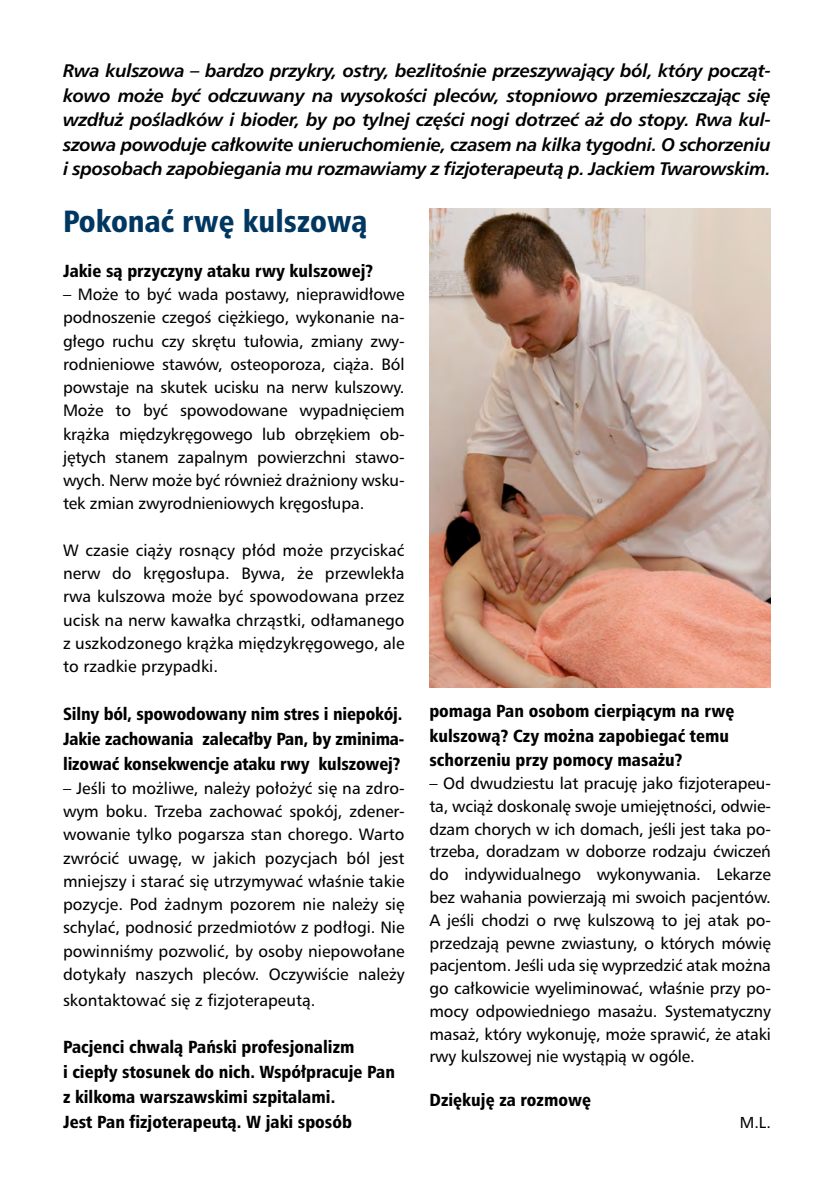
<style>
.page{position:relative;width:834px;height:1191px;background:#fff}
.page>*{position:absolute;margin:0;border:0;box-sizing:border-box;transform-origin:0 0}
.na_tincie{font:29.75px "Humnst 777 Blk Cn PL";color:#003761}
.LID{font:italic 700 17.5px/24.5px "Humnst 777 PL";letter-spacing:-.02em;color:#000;text-align:justify}
.srodtytul{font:16.97px/25px "Humnst 777 Blk Cn PL";color:#000}
.t1{font:15.75px/23.3px "Humnst 777 PL";color:#000;text-align:justify}
.t2{font:15.22px "Humnst 777 PL";color:#000}
</style>
<div class="page">
<img style="left:429px;top:208px;width:341px;height:479px">
<p class="LID" style="left:63px;top:58px;width:709px">Rwa kulszowa – bardzo przykry, ostry, bezlitośnie przeszywający ból, który począt&shy;kowo może być odczuwany na wysokości pleców, stopniowo przemieszczając się wzdłuż pośladków i bioder, by po tylnej części nogi dotrzeć aż do stopy. Rwa kul&shy;szowa powoduje całkowite unieruchomienie, czasem na kilka tygodni. O schorzeniu i sposobach zapobiegania mu rozmawiamy z fizjoterapeutą p. Jackiem Twarowskim.</p>
<p class="na_tincie" style="left:63px;top:202px;width:306px">Pokonać rwę kulszową</p>
<p class="srodtytul" style="left:63px;top:258px;width:312px">Jakie są przyczyny ataku rwy kulszowej?</p>
<p class="t1" style="left:63px;top:282px;width:343px">– Może to być wada postawy, nieprawidłowe podnoszenie czegoś ciężkiego, wykonanie na&shy;głego ruchu czy skrętu tułowia, zmiany zwy&shy;rodnieniowe stawów, osteoporoza, ciąża. Ból powstaje na skutek ucisku na nerw kulszowy.<br>Może to być spowodowane wypadnięciem krążka międzykręgowego lub obrzękiem ob&shy;jętych stanem zapalnym powierzchni stawo&shy;wych. Nerw może być również drażniony wsku&shy;tek zmian zwyrodnieniowych kręgosłupa.</p>
<p class="t1" style="left:63px;top:538px;width:343px">W czasie ciąży rosnący płód może przyciskać nerw do kręgosłupa. Bywa, że przewlekła rwa kulszowa może być spowodowana przez ucisk na nerw kawałka chrząstki, odłamanego z uszkodzonego krążka międzykręgowego, ale to rzadkie przypadki.</p>
<p class="srodtytul" style="left:63px;top:701px;width:343px">Silny ból, spowodowany nim stres i niepokój.<br>Jakie zachowania zalecałby Pan, by zminima&shy;lizować konsekwencje ataku rwy kulszowej?</p>
<p class="t1" style="left:63px;top:776px;width:343px">– Jeśli to możliwe, należy położyć się na zdro&shy;wym boku. Trzeba zachować spokój, zdener&shy;wowanie tylko pogarsza stan chorego. Warto zwrócić uwagę, w jakich pozycjach ból jest mniejszy i starać się utrzymywać właśnie takie pozycje. Pod żadnym pozorem nie należy się schylać, podnosić przedmiotów z podłogi. Nie powinniśmy pozwolić, by osoby niepowołane dotykały naszych pleców. Oczywiście należy</p>
<p class="t1" style="left:63px;top:987px;width:254px">skontaktować się z fizjoterapeutą.</p>
<p class="srodtytul" style="left:63px;top:1033px;width:333px">Pacjenci chwalą Pański profesjonalizm<br>i ciepły stosunek do nich. Współpracuje Pan z kilkoma warszawskimi szpitalami.<br>Jest Pan fizjoterapeutą. W jaki sposób</p>
<p class="srodtytul" style="left:429px;top:698px;width:306px;line-height:24.5px">pomaga Pan osobom cierpiącym na rwę kulszową? Czy można zapobiegać temu schorzeniu przy pomocy masażu?</p>
<p class="t1" style="left:429px;top:772px;width:343px;line-height:22.8px">– Od dwudziestu lat pracuję jako fizjoterapeu&shy;ta, wciąż doskonalę swoje umiejętności, odwie&shy;dzam chorych w ich domach, jeśli jest taka po&shy;trzeba, doradzam w doborze rodzaju ćwiczeń do indywidualnego wykonywania. Lekarze bez wahania powierzają mi swoich pacjentów.<br>A jeśli chodzi o rwę kulszową to jej atak po&shy;przedzają pewne zwiastuny, o których mówię pacjentom. Jeśli uda się wyprzedzić atak można go całkowicie wyeliminować, właśnie przy po&shy;mocy odpowiedniego masażu. Systematyczny masaż, który wykonuję, może sprawić, że ataki rwy kulszowej nie wystąpią w ogóle.</p>
<p class="srodtytul" style="left:429px;top:1087px;width:163px">Dziękuję za rozmowę</p>
<p class="t2" style="left:739px;top:1112px;width:33px">M.L.</p>
</div>
